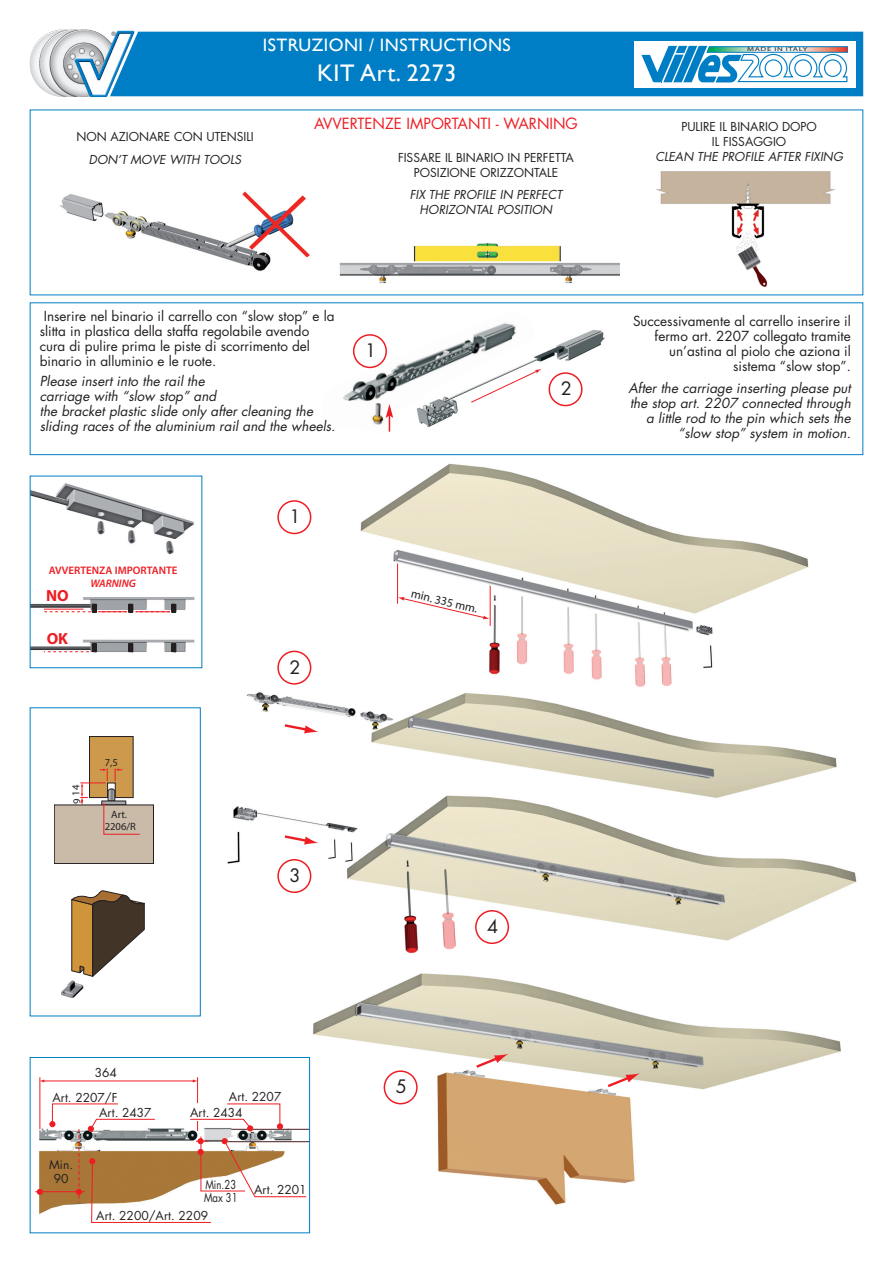
<style>
.page{position:relative;width:893px;height:1263px;background:#fff}
.page>*{position:absolute;margin:0;border:0;box-sizing:border-box;transform-origin:0 0}
.t1{font:24px "Gill Sans";letter-spacing:.025em;color:#fff}
.t2{font:18px "Gill Sans";letter-spacing:.025em;color:#fff}
.t3{font:18px "Futura";color:#231f20}
.t4{font:700 16.05px "Myriad Pro";color:#ee1d23}
.t5{font:15px "Futura";color:#ee1d23}
.t6{font:13.5px/15px "Futura";color:#231f20;text-align:right}
.t7{font:italic 13.5px/15px "Futura";letter-spacing:.005em;color:#231f20;text-align:right}
.t8{font:12px/15px "Futura";color:#231f20;text-align:center}
.t9{font:italic 12px/15px "Futura";letter-spacing:.005em;color:#231f20;text-align:center}
.t10{font:12px/13px "Futura";color:#231f20;scale:.8 1}
.t11{font:12px "Myriad Pro";color:#231f20}
.t12{font:600 10.95px "Myriad Pro";color:#ee1d23}
.t13{font:italic 600 10.95px "Myriad Pro";color:#ee1d23}
.t14{font:10.65px/12.8px "Myriad Pro";color:#231f20;text-align:center}
.t15{font:6px "Helvetica";color:#231f20}
.t16{font:5.7px "Myriad";letter-spacing:.075em;color:#231f20;scale:1.53 1}
</style>
<div class="page">
<img style="left:227px;top:463px;width:630px;height:749px">
<svg style="left:282px;top:722px;width:37px;height:11px"></svg>
<svg style="left:282px;top:834px;width:37px;height:11px"></svg>
<hr style="left:397px;top:564px;width:1px;height:40px;background:#ee1d23">
<hr style="left:490px;top:586px;width:1px;height:40px;background:#ee1d23">
<svg style="left:398px;top:597px;width:92px;height:22px"></svg>
<svg style="left:474px;top:1054px;width:34px;height:16px"></svg>
<svg style="left:605px;top:1073px;width:35px;height:16px"></svg>
<img style="left:30px;top:29px;width:31px;height:32px">
<div style="left:110px;top:32px;width:753px;height:64px;background:#007ec5"></div>
<div style="left:634px;top:41px;width:221px;height:46px;background:#fff"></div>
<svg style="left:641px;top:46px;width:207px;height:37px"></svg>
<img style="left:59px;top:171px;width:776px;height:116px">
<div style="left:60px;top:123px;width:211px;height:52px;background:#fff"></div>
<div style="left:378px;top:147px;width:215px;height:76px;background:#fff"></div>
<div style="left:30px;top:302px;width:833px;height:153px;border:1px solid #007ec5"></div>
<img style="left:343px;top:363px;width:64px;height:62px">
<img style="left:407px;top:323px;width:198px;height:104px">
<svg style="left:471px;top:369px;width:70px;height:34px"></svg>
<svg style="left:353px;top:334px;width:34px;height:34px"></svg>
<svg style="left:549px;top:372px;width:34px;height:34px"></svg>
<img style="left:32px;top:597px;width:163px;height:16px">
<img style="left:32px;top:639px;width:163px;height:13px">
<svg style="left:128px;top:643px;width:5px;height:10px"></svg>
<svg style="left:171px;top:643px;width:5px;height:10px"></svg>
<svg style="left:44px;top:604px;width:132px;height:9px"></svg>
<svg style="left:44px;top:643px;width:53px;height:10px"></svg>
<img style="left:32px;top:483px;width:162px;height:71px">
<div style="left:31px;top:1058px;width:278px;height:174px;background:#fff"></div>
<img style="left:35px;top:1093px;width:273px;height:121px">
<hr style="left:35px;top:1191px;width:50px;height:1px;background:#ee1d23">
<svg style="left:37px;top:1189px;width:6px;height:6px"></svg>
<hr style="left:40px;top:1077px;width:1px;height:52px;background:#ee1d23">
<hr style="left:43px;top:1081px;width:151px;height:1px;background:#ee1d23">
<svg style="left:39px;top:1079px;width:5px;height:3px"></svg>
<hr style="left:231px;top:1129px;width:78px;height:1px;background:#4e4f50">
<hr style="left:228px;top:1141px;width:81px;height:1px;background:#4e4f50">
<svg style="left:50px;top:1077px;width:257px;height:146px"></svg>
<div style="left:30px;top:1057px;width:280px;height:176px;border:1px solid #007ec5"></div>
<div style="left:54px;top:805px;width:99px;height:58px;background:#cabba8"></div>
<div style="left:54px;top:805px;width:100px;height:59px;border:1px solid #231f20"></div>
<svg style="left:80px;top:736px;width:60px;height:99px"></svg>
<div style="left:30px;top:707px;width:171px;height:309px;border:1px solid #007ec5"></div>
<svg style="left:386px;top:404px;width:7px;height:28px"></svg>
<svg style="left:71px;top:890px;width:74px;height:87px"></svg>
<img style="left:61px;top:976px;width:27px;height:23px">
<svg style="left:277px;top:859px;width:34px;height:34px"></svg>
<svg style="left:277px;top:651px;width:34px;height:34px"></svg>
<svg style="left:277px;top:500px;width:34px;height:34px"></svg>
<svg style="left:475px;top:910px;width:34px;height:34px"></svg>
<svg style="left:384px;top:1070px;width:34px;height:34px"></svg>
<p class="t15" style="left:111px;top:31px;width:6px">®</p>
<h2 class="t2" style="left:263px;top:35px;width:250px">ISTRUZIONI / INSTRUCTIONS</h2>
<p class="t16" style="left:747px;top:47px;width:41px">MADE IN ITALY</p>
<h1 class="t1" style="left:317px;top:59px;width:141px">KIT Art. 2273</h1>
<p class="t5" style="left:314px;top:117px;width:265px">AVVERTENZE IMPORTANTI - WARNING</p>
<p class="t8" style="left:76px;top:131px;width:179px">NON AZIONARE CON UTENSILI</p>
<p class="t9" style="left:89px;top:153px;width:154px">DON’T MOVE WITH TOOLS</p>
<p class="t8" style="left:398px;top:151px;width:177px">FISSARE IL BINARIO IN PERFETTA<br>POSIZIONE ORIZZONTALE</p>
<p class="t9" style="left:410px;top:189px;width:154px">FIX THE PROFILE IN PERFECT<br>HORIZONTAL POSITION</p>
<p class="t6" style="left:40px;top:310px;width:296px;text-align:left;text-indent:4px">Inserire nel binario il carrello con “slow stop” e la slitta in plastica della staffa regolabile avendo cura di pulire prima le piste di scorrimento del binario in alluminio e le ruote.</p>
<p class="t7" style="left:40px;top:374px;width:297px;text-align:left">Please insert into the rail the<br>carriage with “slow stop” and<br>the bracket plastic slide only after cleaning the sliding races of the aluminium rail and the wheels.</p>
<p class="t12" style="left:49px;top:566px;width:130px">AVVERTENZA IMPORTANTE</p>
<p class="t13" style="left:90px;top:579px;width:47px">WARNING</p>
<p class="t4" style="left:46px;top:589px;width:24px">NO</p>
<p class="t4" style="left:47px;top:633px;width:23px">OK</p>
<h2 class="t3" style="left:290px;top:508px;width:13px">1</h2>
<h2 class="t3" style="left:290px;top:659px;width:13px">2</h2>
<h2 class="t3" style="left:365px;top:342px;width:13px">1</h2>
<p class="t14" style="left:70px;top:804px;width:20px;rotate:-90deg">9 14</p>
<p class="t14" style="left:105px;top:757px;width:15px">7,5</p>
<p class="t14" style="left:105px;top:808px;width:33px">Art.<br>2206/R</p>
<h2 class="t3" style="left:290px;top:867px;width:13px">3</h2>
<p class="t11" style="left:412px;top:589px;width:70px;rotate:13deg">min. 335 mm.</p>
<h2 class="t3" style="left:487px;top:918px;width:13px">4</h2>
<h2 class="t3" style="left:561px;top:380px;width:13px">2</h2>
<p class="t8" style="left:681px;top:120px;width:137px">PULIRE IL BINARIO DOPO<br>IL FISSAGGIO</p>
<p class="t9" style="left:655px;top:150px;width:189px">CLEAN THE PROFILE AFTER FIXING</p>
<p class="t6" style="left:633px;top:314px;width:219px">Successivamente al carrello inserire il fermo art. 2207 collegato tramite un’astina al piolo che aziona il sistema “slow stop”.</p>
<p class="t7" style="left:628px;top:382px;width:224px">After the carriage inserting please put the stop art. 2207 connected through a little rod to the pin which sets the “slow stop” system in motion.</p>
<p class="t8" style="left:95px;top:1066px;width:24px">364</p>
<p class="t8" style="left:99px;top:1091px;width:54px;line-height:15.5px;text-align:left;text-indent:-47px">Art. 2207/F<br>Art. 2437</p>
<p class="t8" style="left:49px;top:1158px;width:25px;line-height:14.4px">Min.<br>90</p>
<p class="t8" style="left:190px;top:1089px;width:93px;line-height:16.4px;text-align:left;text-indent:39px">Art. 2207<br>Art. 2434</p>
<p class="t10" style="left:204px;top:1179px;width:43px">Min.23<br>Max 31</p>
<p class="t8" style="left:254px;top:1183px;width:54px">Art. 2201</p>
<p class="t8" style="left:96px;top:1209px;width:113px">Art. 2200/Art. 2209</p>
<h2 class="t3" style="left:396px;top:1078px;width:13px">5</h2>
</div>
